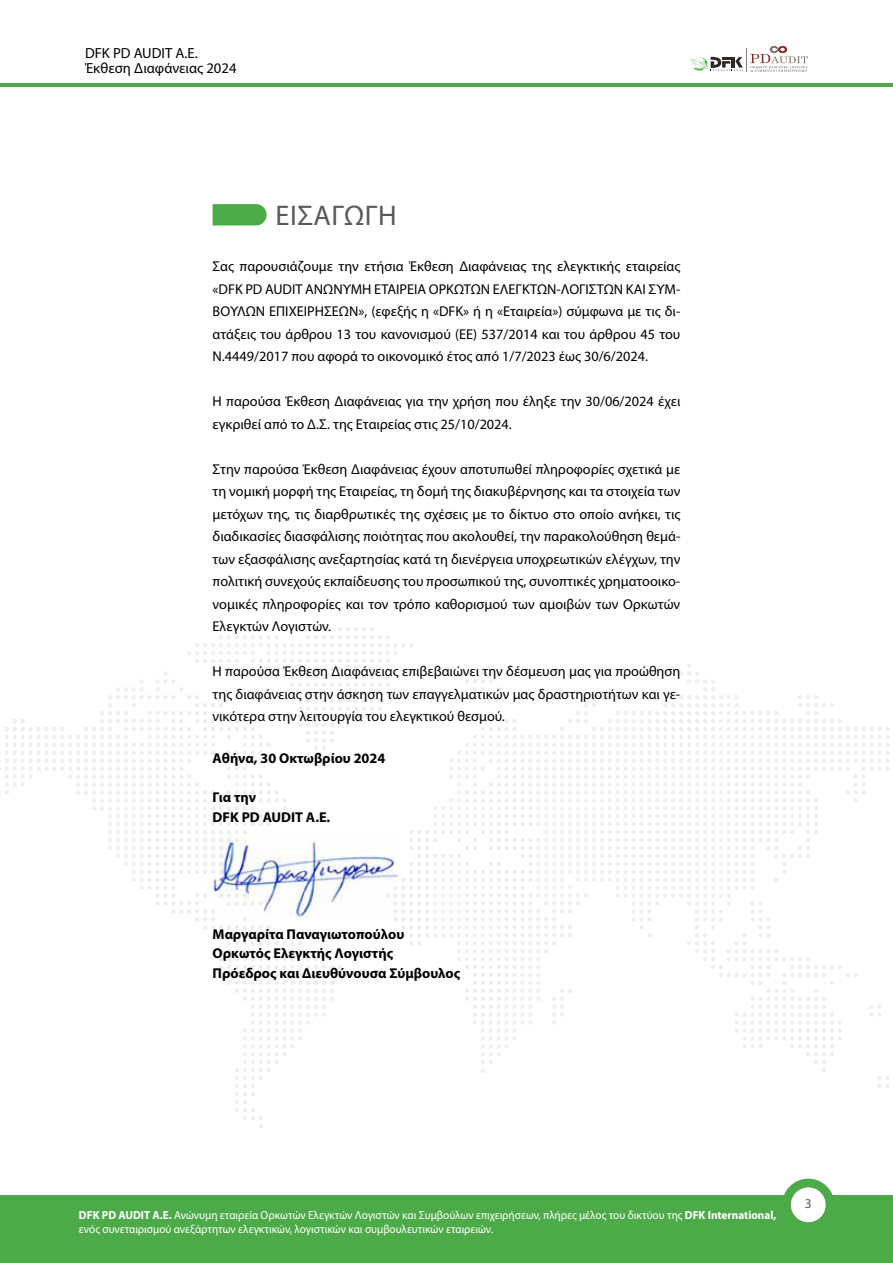
<style>
.page{position:relative;width:893px;height:1263px;background:#fff}
.page>*{position:absolute;margin:0;border:0;box-sizing:border-box;transform-origin:0 0}
.t1{font:28.5px "Myriad Pro";letter-spacing:.02em;color:#58595b}
.t2{font:14.7px/15px "Myriad Pro";color:#000}
.t3{font:14.25px/22.5px "Myriad Pro";color:#000;text-align:justify}
.t4{font:700 14.25px/19.5px "Myriad Pro";color:#000}
.t5{font:13.5px "Myriad Pro";color:#58595b}
.t6{font:11.7px/14.1px "Myriad Pro";color:#fff;scale:.96 1}
.s1{font-weight:700}
</style>
<div class="page">
<hr style="left:0;top:83px;width:893px;height:4px;background:#4daa48">
<div style="left:0;top:1195px;width:893px;height:68px;background:#4daa48"></div>
<svg style="left:786px;top:1183px;width:44px;height:43px"></svg>
<div style="left:782px;top:1178px;width:52px;height:53px;border:9px solid #4daa48;border-radius:50%"></div>
<svg style="left:690px;top:46px;width:118px;height:26px"></svg>
<svg style="left:0;top:627px;width:890px;height:501px"></svg>
<svg style="left:213px;top:204px;width:54px;height:21px"></svg>
<img style="left:205px;top:833px;width:197px;height:87px">
<p class="t2" style="left:85px;top:45px;width:153px">DFK PD AUDIT A.E.<br>Έκθεση Διαφάνειας 2024</p>
<h1 class="t1" style="left:275px;top:198px;width:123px">ΕΙΣΑΓΩΓΗ</h1>
<p class="t3" style="left:213px;top:255px;width:469px">Σας παρουσιάζουμε την ετήσια Έκθεση Διαφάνειας της ελεγκτικής εταιρείας «DFK PD AUDIT ΑΝΩΝΥΜΗ ΕΤΑΙΡΕΙΑ ΟΡΚΩΤΩΝ ΕΛΕΓΚΤΩΝ-ΛΟΓΙΣΤΩΝ ΚΑΙ ΣΥΜ-ΒΟΥΛΩΝ ΕΠΙΧΕΙΡΗΣΕΩΝ», (εφεξής η «DFK» ή η «Εταιρεία») σύμφωνα με τις δι&shy;ατάξεις του άρθρου 13 του κανονισμού (ΕΕ) 537/2014 και του άρθρου 45 του Ν.4449/2017 που αφορά το οικονομικό έτος από 1/7/2023 έως 30/6/2024.</p>
<p class="t3" style="left:213px;top:390px;width:469px">Η παρούσα Έκθεση Διαφάνειας για την χρήση που έληξε την 30/06/2024 έχει εγκριθεί από το Δ.Σ. της Εταιρείας στις 25/10/2024.</p>
<p class="t3" style="left:213px;top:457px;width:469px">Στην παρούσα Έκθεση Διαφάνειας έχουν αποτυπωθεί πληροφορίες σχετικά με τη νομική μορφή της Εταιρείας, τη δομή της διακυβέρνησης και τα στοιχεία των μετόχων της, τις διαρθρωτικές της σχέσεις με το δίκτυο στο οποίο ανήκει, τις διαδικασίες διασφάλισης ποιότητας που ακολουθεί, την παρακολούθηση θεμά&shy;των εξασφάλισης ανεξαρτησίας κατά τη διενέργεια υποχρεωτικών ελέγχων, την πολιτική συνεχούς εκπαίδευσης του προσωπικού της, συνοπτικές χρηματοοικο&shy;νομικές πληροφορίες και τον τρόπο καθορισμού των αμοιβών των Ορκωτών Ελεγκτών Λογιστών.</p>
<p class="t3" style="left:213px;top:660px;width:469px">Η παρούσα Έκθεση Διαφάνειας επιβεβαιώνει την δέσμευση μας για προώθηση της διαφάνειας στην άσκηση των επαγγελματικών μας δραστηριοτήτων και γε&shy;νικότερα στην λειτουργία του ελεγκτικού θεσμού.</p>
<p class="t4" style="left:213px;top:748px;width:174px">Αθήνα, 30 Οκτωβρίου 2024</p>
<p class="t4" style="left:213px;top:787px;width:119px">Για την<br>DFK PD AUDIT A.E.</p>
<p class="t4" style="left:213px;top:924px;width:249px">Μαργαρίτα Παναγιωτοπούλου<br>Ορκωτός Ελεγκτής Λογιστής<br>Πρόεδρος και Διευθύνουσα Σύμβουλος</p>
<p class="t6" style="left:79px;top:1208px;width:728px"><span class="s1">DFK PD AUDIT Α.Ε.</span> Aνώνυμη εταιρεία Ορκωτών Ελεγκτών Λογιστών και Συμβούλων επιχειρήσεων, πλήρες μέλος του δικτύου της <span class="s1">DFK International, </span>ενός συνεταιρισμού ανεξάρτητων ελεγκτικών, λογιστικών και συμβουλευτικών εταιρειών.</p>
<p class="t5" style="left:805px;top:1195px;width:8px">3</p>
</div>
